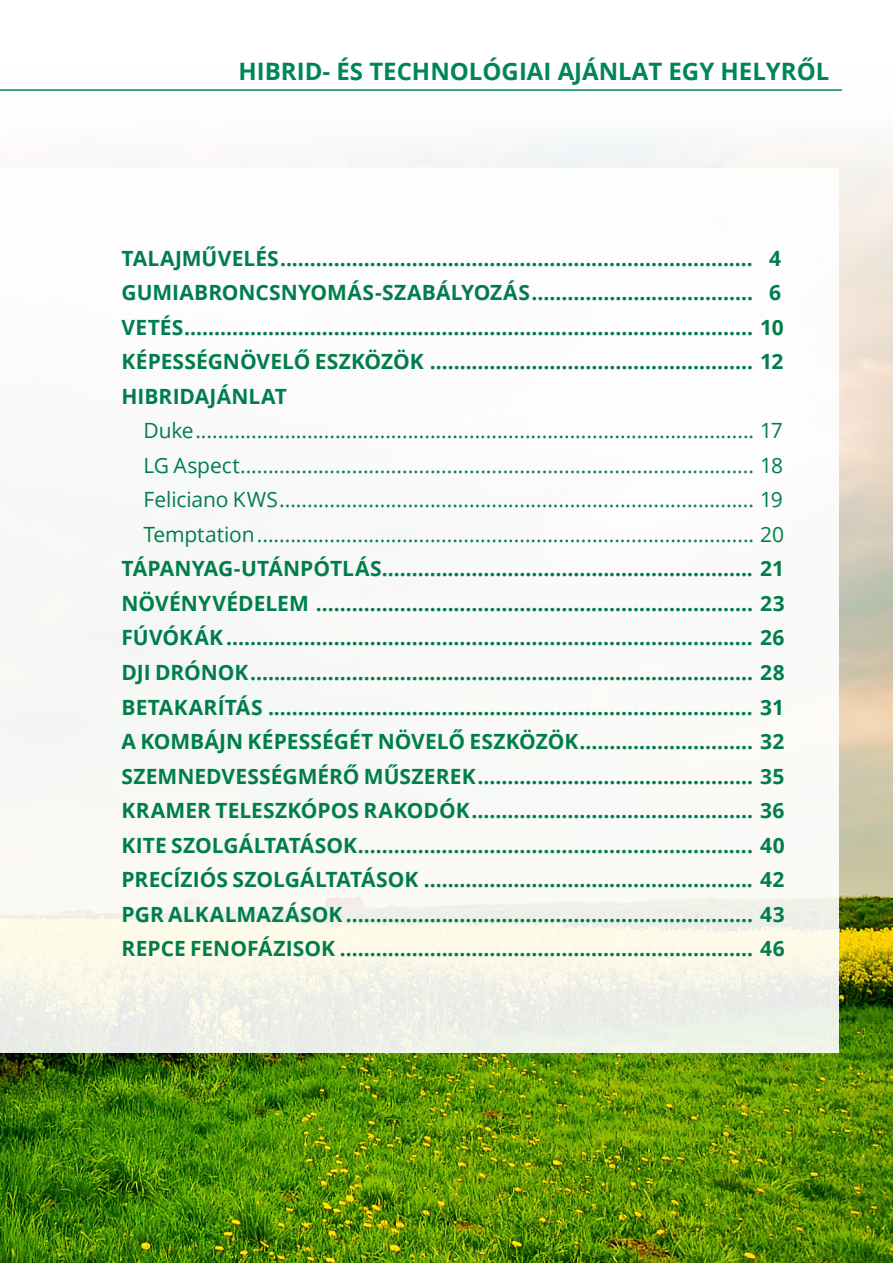
<style>
.page{position:relative;width:893px;height:1263px;background:#fff}
.page>*{position:absolute;margin:0;border:0;box-sizing:border-box;transform-origin:0 0}
.t1{font:700 24px "Open Sans";color:#008558}
.t2{font:700 21px/34.5px "Open Sans";letter-spacing:.005em;color:#007d4e}
.t3{font:21px/34.5px "Open Sans";letter-spacing:-.005em;color:#007d4e;text-align:justify}
</style>
<div class="page">
<img style="left:0;top:89px;width:893px;height:1174px">
<div style="left:0;top:168px;width:839px;height:884px;background:linear-gradient(to bottom,#fffeff,#f4f4ec)"></div>
<p class="t1" style="left:238px;top:54px;width:592px">HIBRID- ÉS TECHNOLÓGIAI AJÁNLAT EGY HELYRŐL</p>
<p class="t2" style="left:122px;top:240px;width:664px">TALAJMŰVELÉS............................................................................... 4<br>GUMIABRONCSNYOMÁS-SZABÁLYOZÁS..................................... 6<br>VETÉS............................................................................................... 10<br>KÉPESSÉGNÖVELŐ ESZKÖZÖK ...................................................... 12<br>HIBRIDAJÁNLAT</p>
<p class="t3" style="left:143px;top:413px;width:642px">Duke.................................................................................................... 17<br>LG Aspect............................................................................................ 18<br>Feliciano KWS..................................................................................... 19<br>Temptation......................................................................................... 20</p>
<p class="t2" style="left:122px;top:551px;width:665px;text-align:justify">TÁPANYAG-UTÁNPÓTLÁS.............................................................. 21<br>NÖVÉNYVÉDELEM ......................................................................... 23<br>FÚVÓKÁK........................................................................................ 26<br>DJI DRÓNOK.................................................................................... 28<br>BETAKARÍTÁS ................................................................................. 31<br>A KOMBÁJN KÉPESSÉGÉT NÖVELŐ ESZKÖZÖK............................. 32<br>SZEMNEDVESSÉGMÉRŐ MŰSZEREK.............................................. 35<br>KRAMER TELESZKÓPOS RAKODÓK............................................... 36<br>KITE SZOLGÁLTATÁSOK.................................................................. 40<br>PRECÍZIÓS SZOLGÁLTATÁSOK ....................................................... 42<br>PGR ALKALMAZÁSOK .................................................................... 43<br>REPCE FENOFÁZISOK ..................................................................... 46</p>
</div>
